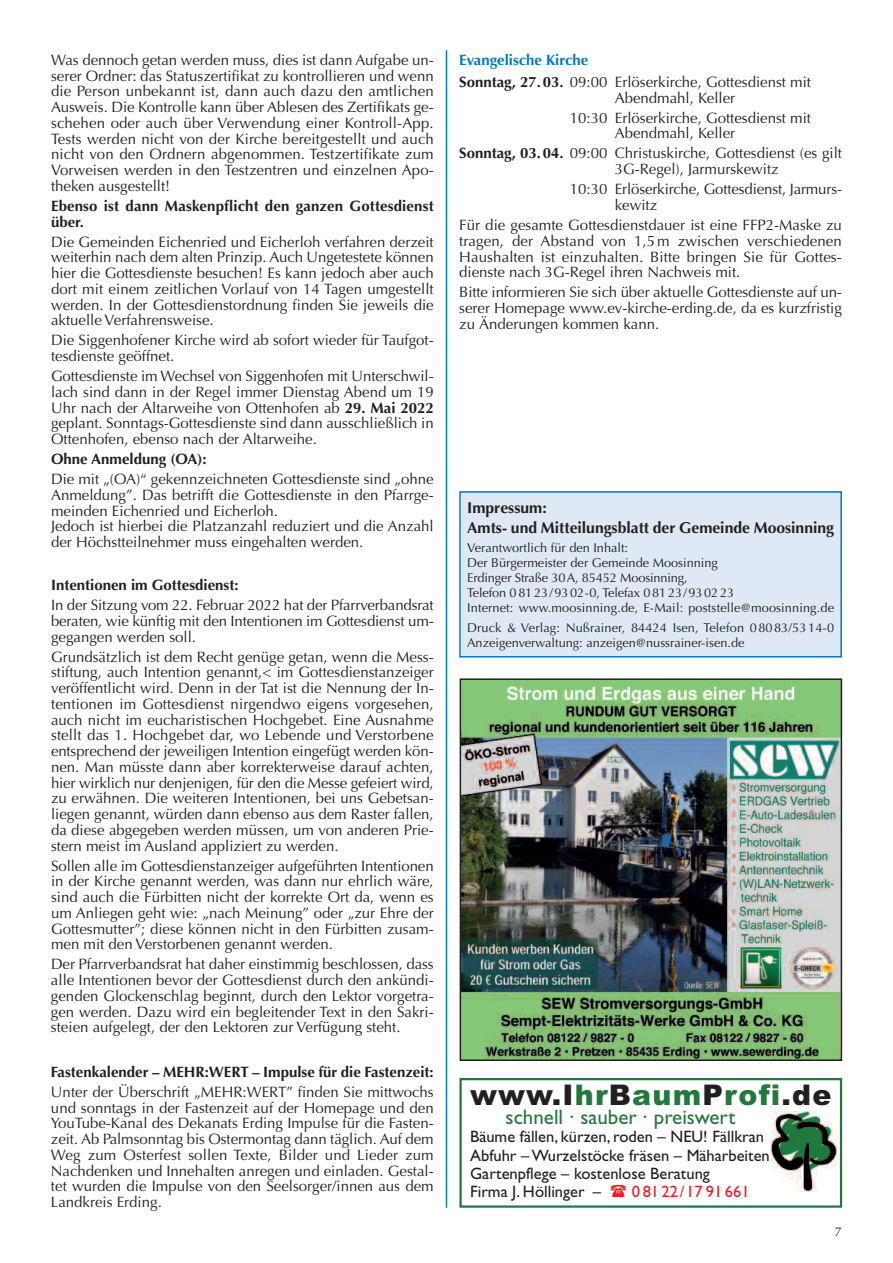
<style>
.page{position:relative;width:893px;height:1263px;background:#fff}
.page>*{position:absolute;margin:0;border:0;box-sizing:border-box;transform-origin:0 0}
.t1{font:900 28.5px "Arial";letter-spacing:.04em;color:#231f20}
.t2{font:21px "Gill Sans";color:#24783c}
.t3{font:16.5px/18.5px "Gill Sans";color:#231f20}
.t4{font:16.5px "Gill Sans";color:#ee1d23}
.t5{font:700 15.75px/20px "Optima";color:#231f20}
.t6{font:15px/15.8px "Optima";color:#231f20;text-align:justify}
.t7{font:700 15px/15.8px "Optima";color:#231f20}
.t8{font:12.75px/15px "Optima";color:#231f20}
.s1{font-weight:700}
.s2{font-weight:700;color:#007ac0}
.s3{color:#24783c}
</style>
<div class="page">
<hr style="left:446px;top:50px;width:1px;height:1158px;background:#007ac0">
<img style="left:463px;top:681px;width:376px;height:377px">
<div style="left:460px;top:678px;width:382px;height:383px;border:2px solid #231f20"></div>
<div style="left:459px;top:1078px;width:383px;height:130px;border:2px solid #24783c"></div>
<img style="left:771px;top:1112px;width:66px;height:80px">
<div style="left:461px;top:493px;width:379px;height:163px;background:#dfe8f5"></div>
<div style="left:459px;top:491px;width:383px;height:166px;border:2px solid #007ac0"></div>
<p class="t6" style="left:51px;top:52px;width:384px">Was dennoch getan werden muss, dies ist dann Aufgabe un&shy;serer Ordner: das Statuszertifikat zu kontrollieren und wenn die Person unbekannt ist, dann auch dazu den amtlichen Ausweis. Die Kontrolle kann über Ablesen des Zertifikats ge&shy;schehen oder auch über Verwendung einer Kontroll-App.<br>Tests werden nicht von der Kirche bereitgestellt und auch nicht von den Ordnern abgenommen. Testzertifikate zum Vorweisen werden in den Testzentren und einzelnen Apo&shy;theken ausgestellt!</p>
<p class="t7" style="left:51px;top:198px;width:384px">Ebenso ist dann Maskenpflicht den ganzen Gottesdienst über.</p>
<p class="t6" style="left:51px;top:234px;width:384px">Die Gemeinden Eichenried und Eicherloh verfahren derzeit weiterhin nach dem alten Prinzip. Auch Ungetestete können hier die Gottesdienste besuchen! Es kann jedoch aber auch dort mit einem zeitlichen Vorlauf von 14 Tagen umgestellt werden. In der Gottesdienstordnung finden Sie jeweils die aktuelle Verfahrensweise.</p>
<p class="t6" style="left:51px;top:333px;width:384px">Die Siggenhofener Kirche wird ab sofort wieder für Taufgot&shy;tesdienste geöffnet.</p>
<p class="t6" style="left:51px;top:368px;width:384px">Gottesdienste im Wechsel von Siggenhofen mit Unterschwil&shy;lach sind dann in der Regel immer Dienstag Abend um 19<br>Uhr nach der Altarweihe von Ottenhofen ab <span class="s1">29. Mai 2022 </span>geplant. Sonntags-Gottesdienste sind dann ausschließlich in Ottenhofen, ebenso nach der Altarweihe.</p>
<p class="t7" style="left:51px;top:451px;width:157px">Ohne Anmeldung (OA):</p>
<p class="t6" style="left:51px;top:471px;width:384px;text-align:left">Die mit „(OA)“ gekennzeichneten Gottesdienste sind „ohne Anmeldung”. Das betrifft die Gottesdienste in den Pfarrge&shy;meinden Eichenried und Eicherloh.<br>Jedoch ist hierbei die Platzanzahl reduziert und die Anzahl der Höchstteilnehmer muss eingehalten werden.</p>
<p class="t7" style="left:51px;top:577px;width:189px">Intentionen im Gottesdienst:</p>
<p class="t6" style="left:51px;top:597px;width:384px">In der Sitzung vom 22. Februar 2022 hat der Pfarrverbandsrat beraten, wie künftig mit den Intentionen im Gottesdienst um&shy;gegangen werden soll.</p>
<p class="t6" style="left:51px;top:649px;width:384px">Grundsätzlich ist dem Recht genüge getan, wenn die Mess&shy;stiftung, auch Intention genannt,&lt; im Gottesdienstanzeiger veröffentlicht wird. Denn in der Tat ist die Nennung der In&shy;tentionen im Gottesdienst nirgendwo eigens vorgesehen, auch nicht im eucharistischen Hochgebet. Eine Ausnahme stellt das 1. Hochgebet dar, wo Lebende und Verstorbene entsprechend der jeweiligen Intention eingefügt werden kön&shy;nen. Man müsste dann aber korrekterweise darauf achten, hier wirklich nur denjenigen, für den die Messe gefeiert wird, zu erwähnen. Die weiteren Intentionen, bei uns Gebetsan&shy;liegen genannt, würden dann ebenso aus dem Raster fallen, da diese abgegeben werden müssen, um von anderen Prie&shy;stern meist im Ausland appliziert zu werden.</p>
<p class="t6" style="left:51px;top:858px;width:384px">Sollen alle im Gottesdienstanzeiger aufgeführten Intentionen in der Kirche genannt werden, was dann nur ehrlich wäre, sind auch die Fürbitten nicht der korrekte Ort da, wenn es um Anliegen geht wie: „nach Meinung” oder „zur Ehre der Gottesmutter”; diese können nicht in den Fürbitten zusam&shy;men mit den Verstorbenen genannt werden.</p>
<p class="t6" style="left:51px;top:957px;width:384px">Der Pfarrverbandsrat hat daher einstimmig beschlossen, dass alle Intentionen bevor der Gottesdienst durch den ankündi&shy;genden Glockenschlag beginnt, durch den Lektor vorgetra&shy;gen werden. Dazu wird ein begleitender Text in den Sakri&shy;steien aufgelegt, der den Lektoren zur Verfügung steht.</p>
<p class="t7" style="left:51px;top:1064px;width:384px">Fastenkalender – MEHR:WERT – Impulse für die Fastenzeit:</p>
<p class="t6" style="left:51px;top:1084px;width:384px">Unter der Überschrift „MEHR:WERT” finden Sie mittwochs und sonntags in der Fastenzeit auf der Homepage und den YouTube-Kanal des Dekanats Erding Impulse für die Fasten&shy;zeit. Ab Palmsonntag bis Ostermontag dann täglich. Auf dem Weg zum Osterfest sollen Texte, Bilder und Lieder zum Nachdenken und Innehalten anregen und einladen. Gestal&shy;tet wurden die Impulse von den Seelsorger/innen aus dem Landkreis Erding.</p>
<p class="t6" style="left:459px;top:49px;width:353px;line-height:22.2px"><span class="s2">Evangelische Kirche<br></span><span class="s1">Sonntag, 27.03.</span> 09:00 Erlöserkirche, Gottesdienst mit</p>
<p class="t6" style="left:570px;top:88px;width:243px;line-height:20px;text-indent:45px">Abendmahl, Keller<br>10:30 Erlöserkirche, Gottesdienst mit</p>
<p class="t6" style="left:459px;top:124px;width:384px;line-height:20px;text-indent:155px">Abendmahl, Keller<br><span class="s1">Sonntag, 03.04.</span> 09:00 Christuskirche, Gottesdienst (es gilt</p>
<p class="t6" style="left:570px;top:159px;width:274px;line-height:20px;text-indent:45px">3G-Regel), Jarmurskewitz<br>10:30 Erlöserkirche, Gottesdienst, Jarmurs-</p>
<p class="t6" style="left:459px;top:195px;width:384px;line-height:20px;text-indent:155px">kewitz<br>Für die gesamte Gottesdienstdauer ist eine FFP2-Maske zu</p>
<p class="t6" style="left:459px;top:233px;width:384px">tragen, der Abstand von 1,5m zwischen verschiedenen Haushalten ist einzuhalten. Bitte bringen Sie für Gottes&shy;dienste nach 3G-Regel ihren Nachweis mit.</p>
<p class="t6" style="left:459px;top:284px;width:384px">Bitte informieren Sie sich über aktuelle Gottesdienste auf un&shy;serer Homepage www.ev-kirche-erding.de, da es kurzfristig zu Änderungen kommen kann.</p>
<p class="t5" style="left:467px;top:498px;width:368px">Impressum:<br>Amts- und Mitteilungsblatt der Gemeinde Moosinning</p>
<p class="t8" style="left:467px;top:541px;width:368px">Verantwortlich für den Inhalt:<br>Der Bürgermeister der Gemeinde Moosinning<br>Erdinger Straße 30A, 85452 Moosinning,<br>Telefon 0 81 23/93 02-0, Telefax 0 81 23/93 02 23<br>Internet: www.moosinning.de, E-Mail: poststelle@moosinning.de</p>
<p class="t8" style="left:467px;top:620px;width:368px">Druck &amp; Verlag: Nußrainer, 84424 Isen, Telefon 08083/5314-0<br>Anzeigenverwaltung: anzeigen@nussrainer-isen.de</p>
<h1 class="t1" style="left:470px;top:1079px;width:363px">www.I<span class="s3">hr</span>B<span class="s3">aum</span>P<span class="s3">rofi</span>.de</h1>
<h2 class="t2" style="left:506px;top:1108px;width:231px">schnell · sauber · preiswert</h2>
<p class="t3" style="left:470px;top:1129px;width:301px">Bäume fällen, kürzen, roden – NEU! Fällkran Abfuhr –Wurzelstöcke fräsen – Mäharbeiten Gartenpflege – kostenlose Beratung<br>Firma J. Höllinger –</p>
<p class="t4" style="left:632px;top:1186px;width:119px">08122/17 91661</p>
<p class="t8" style="left:835px;top:1225px;width:9px">7</p>
</div>
